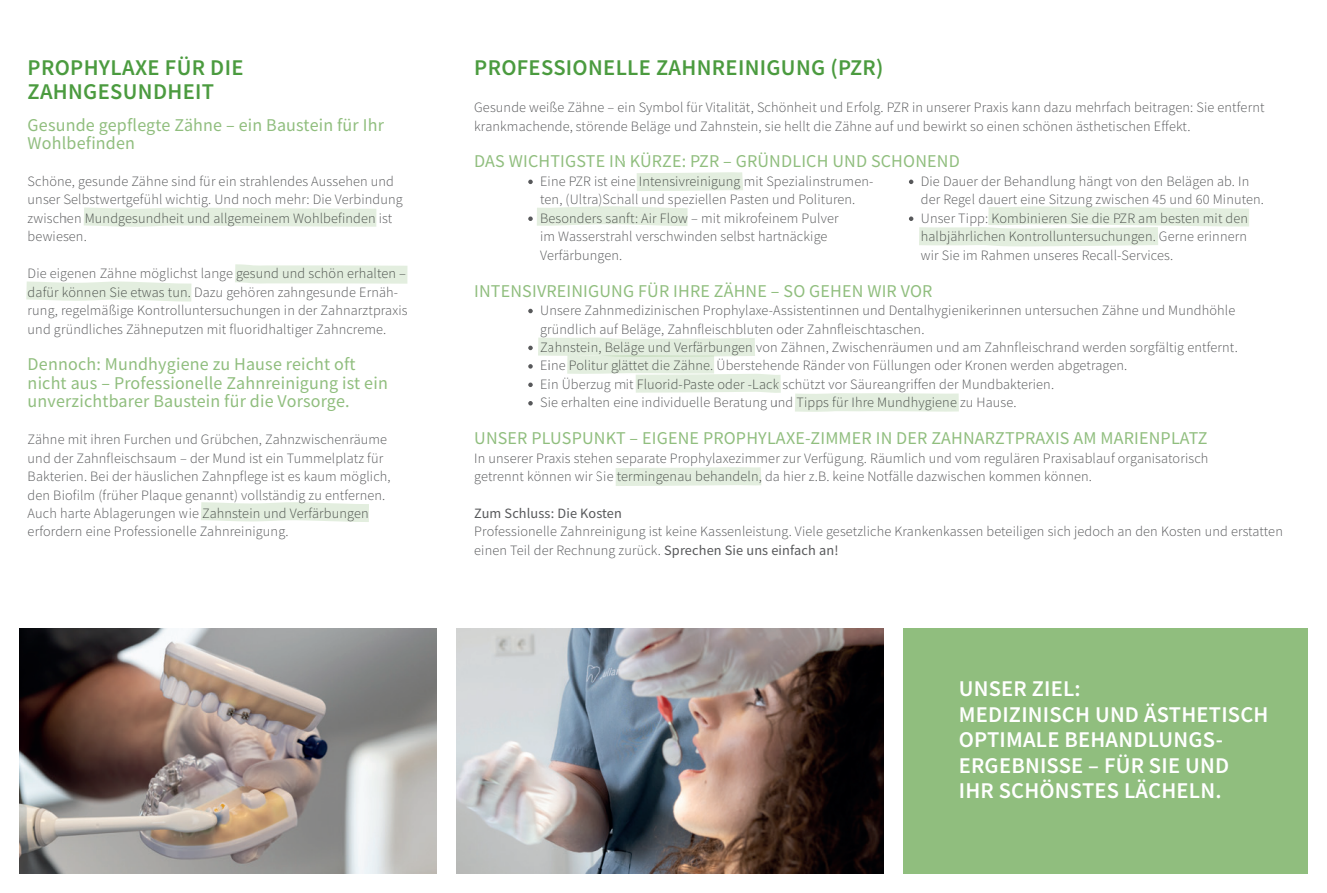
<style>
.page{position:relative;width:1327px;height:893px;background:#fff}
.page>*{position:absolute;margin:0;border:0;box-sizing:border-box;transform-origin:0 0}
.t1{font:600 22.5px/25.5px "Source Sans Pro";letter-spacing:.01em;color:#fff}
.t2{font:600 22.5px/24px "Source Sans Pro";letter-spacing:.015em;color:#4b9b3f}
.t3{font:18px/18.5px "Source Sans Pro";letter-spacing:.01em;color:#90be7e}
.t4{font:300 14.25px/18.5px "Source Sans Pro";letter-spacing:.01em;color:#57585a}
.t5{font:14.25px "Source Sans Pro";letter-spacing:.01em;color:#57585a}
.s1{font-weight:400}
</style>
<div class="page">
<img style="left:19px;top:628px;width:417px;height:246px">
<img style="left:457px;top:628px;width:426px;height:246px">
<div style="left:893px;top:618px;width:425px;height:266px;background:#90be7e"></div>
<div style="left:0;top:605px;width:1327px;height:22px;background:#fff"></div>
<div style="left:0;top:874px;width:1327px;height:19px;background:#fff"></div>
<div style="left:1309px;top:605px;width:18px;height:288px;background:#fff"></div>
<div style="left:884px;top:605px;width:18px;height:288px;background:#fff"></div>
<svg style="left:528px;top:180px;width:5px;height:4px"></svg>
<svg style="left:528px;top:309px;width:5px;height:4px"></svg>
<svg style="left:528px;top:401px;width:5px;height:4px"></svg>
<svg style="left:909px;top:180px;width:4px;height:4px"></svg>
<svg style="left:84px;top:207px;width:293px;height:20px;background:#e5efe2"></svg>
<svg style="left:235px;top:264px;width:173px;height:20px;background:#e5efe2"></svg>
<svg style="left:26px;top:281px;width:166px;height:21px"></svg>
<svg style="left:201px;top:502px;width:168px;height:20px;background:#e5efe2"></svg>
<svg style="left:637px;top:172px;width:106px;height:19px;background:#e4eee0"></svg>
<svg style="left:528px;top:206px;width:160px;height:20px;background:#e6efe3"></svg>
<svg style="left:909px;top:206px;width:340px;height:41px"></svg>
<svg style="left:528px;top:337px;width:253px;height:56px"></svg>
<svg style="left:795px;top:393px;width:164px;height:19px;background:#e4eee0"></svg>
<svg style="left:615px;top:467px;width:147px;height:19px;background:#e4efe0"></svg>
<h1 class="t2" style="left:28px;top:55px;width:217px">PROPHYLAXE FÜR DIE<br>ZAHNGESUNDHEIT</h1>
<p class="t3" style="left:28px;top:115px;width:358px">Gesunde gepflegte Zähne – ein Baustein für Ihr<br>Wohlbefinden</p>
<p class="t4" style="left:28px;top:172px;width:377px">Schöne, gesunde Zähne sind für ein strahlendes Aussehen und unser Selbstwertgefühl wichtig. Und noch mehr: Die Verbindung zwischen Mundgesundheit und allgemeinem Wohlbefinden ist bewiesen.</p>
<p class="t4" style="left:28px;top:264px;width:381px">Die eigenen Zähne möglichst lange gesund und schön erhalten – dafür können Sie etwas tun. Dazu gehören zahngesunde Ernäh&shy;rung, regelmäßige Kontrolluntersuchungen in der Zahnarztpraxis und gründliches Zähneputzen mit fluoridhaltiger Zahncreme.</p>
<p class="t3" style="left:28px;top:355px;width:362px">Dennoch: Mundhygiene zu Hause reicht oft nicht aus – Professionelle Zahnreinigung ist ein unverzichtbarer Baustein für die Vorsorge.</p>
<p class="t4" style="left:28px;top:430px;width:364px">Zähne mit ihren Furchen und Grübchen, Zahnzwischenräume und der Zahnfleischsaum – der Mund ist ein Tummelplatz für Bakterien. Bei der häuslichen Zahnpflege ist es kaum möglich, den Biofilm (früher Plaque genannt) vollständig zu entfernen.<br>Auch harte Ablagerungen wie Zahnstein und Verfärbungen erfordern eine Professionelle Zahnreinigung.</p>
<h1 class="t2" style="left:474px;top:55px;width:411px">PROFESSIONELLE ZAHNREINIGUNG (PZR)</h1>
<p class="t4" style="left:474px;top:98px;width:792px">Gesunde weiße Zähne – ein Symbol für Vitalität, Schönheit und Erfolg. PZR in unserer Praxis kann dazu mehrfach beitragen: Sie entfernt krankmachende, störende Beläge und Zahnstein, sie hellt die Zähne auf und bewirkt so einen schönen ästhetischen Effekt.</p>
<p class="t3" style="left:474px;top:152px;width:487px">DAS WICHTIGSTE IN KÜRZE: PZR – GRÜNDLICH UND SCHONEND</p>
<p class="t4" style="left:540px;top:172px;width:335px">Eine PZR ist eine Intensivreinigung mit Spezialinstrumen&shy;ten, (Ultra)Schall und speziellen Pasten und Polituren.<br>Besonders sanft: Air Flow – mit mikrofeinem Pulver<br>im Wasserstrahl verschwinden selbst hartnäckige Verfärbungen.</p>
<p class="t4" style="left:921px;top:172px;width:345px">Die Dauer der Behandlung hängt von den Belägen ab. In der Regel dauert eine Sitzung zwischen 45 und 60 Minuten.<br>Unser Tipp: Kombinieren Sie die PZR am besten mit den halbjährlichen Kontrolluntersuchungen. Gerne erinnern wir Sie im Rahmen unseres Recall-Services.</p>
<p class="t3" style="left:474px;top:281px;width:460px">INTENSIVREINIGUNG FÜR IHRE ZÄHNE – SO GEHEN WIR VOR</p>
<p class="t4" style="left:540px;top:301px;width:699px">Unsere Zahnmedizinischen Prophylaxe-Assistentinnen und Dentalhygienikerinnen untersuchen Zähne und Mundhöhle gründlich auf Beläge, Zahnfleischbluten oder Zahnfleischtaschen.<br>Zahnstein, Beläge und Verfärbungen von Zähnen, Zwischenräumen und am Zahnfleischrand werden sorgfältig entfernt.<br>Eine Politur glättet die Zähne. Überstehende Ränder von Füllungen oder Kronen werden abgetragen.<br>Ein Überzug mit Fluorid-Paste oder -Lack schützt vor Säureangriffen der Mundbakterien.<br>Sie erhalten eine individuelle Beratung und Tipps für Ihre Mundhygiene zu Hause.</p>
<p class="t3" style="left:474px;top:429px;width:735px">UNSER PLUSPUNKT – EIGENE PROPHYLAXE-ZIMMER IN DER ZAHNARZTPRAXIS AM MARIENPLATZ</p>
<p class="t4" style="left:474px;top:449px;width:736px">In unserer Praxis stehen separate Prophylaxezimmer zur Verfügung. Räumlich und vom regulären Praxisablauf organisatorisch getrennt können wir Sie termingenau behandeln, da hier z.B. keine Notfälle dazwischen kommen können.</p>
<p class="t5" style="left:474px;top:504px;width:149px">Zum Schluss: Die Kosten</p>
<p class="t4" style="left:474px;top:522px;width:810px">Professionelle Zahnreinigung ist keine Kassenleistung. Viele gesetzliche Krankenkassen beteiligen sich jedoch an den Kosten und erstatten einen Teil der Rechnung zurück. <span class="s1">Sprechen Sie uns einfach an!</span></p>
<h1 class="t1" style="left:958px;top:676px;width:311px">UNSER ZIEL:<br>MEDIZINISCH UND ÄSTHETISCH<br>OPTIMALE BEHANDLUNGS-<br>ERGEBNISSE – FÜR SIE UND<br>IHR SCHÖNSTES LÄCHELN.</h1>
</div>
